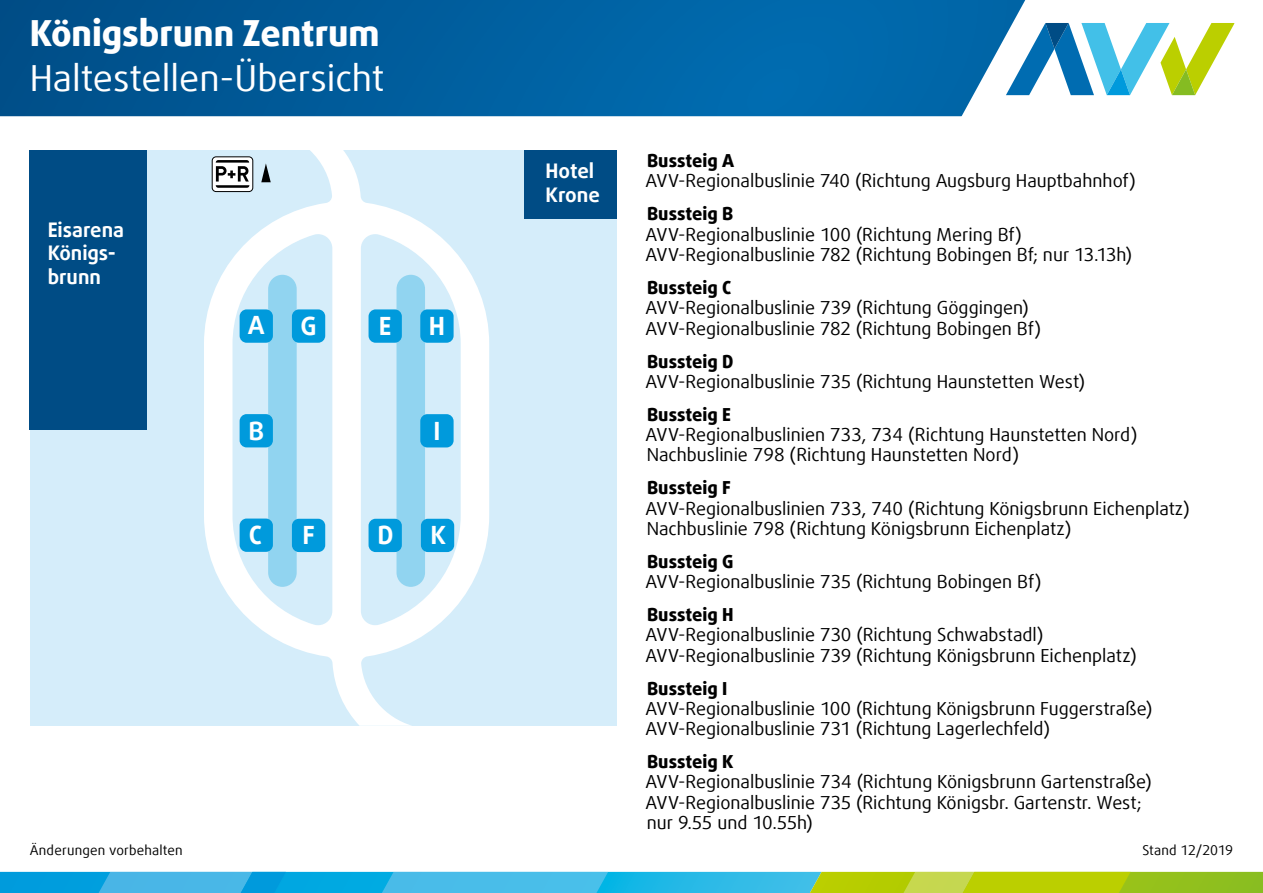
<style>
.page{position:relative;width:1263px;height:893px;background:#fff}
.page>*{position:absolute;margin:0;border:0;box-sizing:border-box;transform-origin:0 0}
.t1{font:36px "Daxline Offc";color:#fff}
.t2{font:800 36px "Daxline Offc";color:#fff}
.t3{font:700 25.2px "Daxline Offc";color:#fff}
.t4{font:700 20.1px/23.5px "Daxline Offc";color:#fff}
.t5{font:18px/20.2px "Daxline Offc";color:#000}
.t6{font:800 18px "Daxline Offc";color:#000}
.t7{font:13.5px "Daxline Offc";letter-spacing:.015em;color:#000}
.t8{font:13.5px "Daxline Offc";letter-spacing:-.01em;color:#000}
</style>
<div class="page">
<svg style="left:0;top:872px;width:1263px;height:21px;background:#59bb9a"></svg>
<svg style="left:0;top:0;width:960px;height:116px;background:#005e9e"></svg>
<svg style="left:960px;top:0;width:275px;height:117px"></svg>
<div style="left:30px;top:150px;width:586px;height:575px;background:#d5edfa"></div>
<div style="left:524px;top:150px;width:92px;height:69px;background:#004c85"></div>
<div style="left:30px;top:150px;width:117px;height:280px;background:#004c85"></div>
<svg style="left:204px;top:150px;width:285px;height:575px"></svg>
<svg style="left:361px;top:234px;width:100px;height:391px"></svg>
<svg style="left:232px;top:234px;width:100px;height:391px"></svg>
<div style="left:268px;top:275px;width:29px;height:312px;background:#91d4f0;border-radius:14px"></div>
<div style="left:396px;top:275px;width:29px;height:312px;background:#91d4f0;border-radius:14px"></div>
<div style="left:240px;top:309px;width:33px;height:34px;background:#009adc;border-radius:7px"></div>
<div style="left:240px;top:414px;width:33px;height:33px;background:#009adc;border-radius:7px"></div>
<div style="left:292px;top:309px;width:33px;height:34px;background:#009adc;border-radius:7px"></div>
<div style="left:421px;top:519px;width:33px;height:33px;background:#009adc;border-radius:7px"></div>
<div style="left:420px;top:309px;width:34px;height:34px;background:#009adc;border-radius:7px"></div>
<div style="left:369px;top:309px;width:33px;height:34px;background:#009adc;border-radius:7px"></div>
<div style="left:292px;top:519px;width:33px;height:33px;background:#009adc;border-radius:7px"></div>
<div style="left:420px;top:414px;width:34px;height:33px;background:#009adc;border-radius:7px"></div>
<div style="left:369px;top:519px;width:33px;height:33px;background:#009adc;border-radius:7px"></div>
<div style="left:240px;top:519px;width:33px;height:33px;background:#009adc;border-radius:7px"></div>
<div style="left:212px;top:157px;width:41px;height:35px;background:#fff;border-radius:4px"></div>
<div style="left:212px;top:157px;width:41px;height:35px;border:1px solid #000;border-radius:4px"></div>
<svg style="left:216px;top:160px;width:33px;height:28px"></svg>
<svg style="left:261px;top:163px;width:10px;height:19px"></svg>
<h1 class="t2" style="left:30px;top:9px;width:351px">Königsbrunn Zentrum</h1>
<h1 class="t1" style="left:30px;top:54px;width:356px">Haltestellen-Übersicht</h1>
<p class="t4" style="left:48px;top:218px;width:78px">Eisarena<br>Königs&shy;brunn</p>
<h2 class="t3" style="left:248px;top:309px;width:18px">A</h2>
<h2 class="t3" style="left:248px;top:414px;width:17px">B</h2>
<h2 class="t3" style="left:300px;top:309px;width:18px">G</h2>
<h2 class="t3" style="left:379px;top:309px;width:14px">E</h2>
<h2 class="t3" style="left:429px;top:309px;width:18px">H</h2>
<h2 class="t3" style="left:433px;top:414px;width:9px">I</h2>
<h2 class="t3" style="left:249px;top:518px;width:15px">C</h2>
<h2 class="t3" style="left:378px;top:518px;width:18px">D</h2>
<h2 class="t3" style="left:302px;top:518px;width:14px">F</h2>
<h2 class="t3" style="left:430px;top:518px;width:17px">K</h2>
<p class="t4" style="left:545px;top:159px;width:56px">Hotel<br>Krone</p>
<p class="t6" style="left:647px;top:149px;width:89px">Bussteig A</p>
<p class="t5" style="left:646px;top:171px;width:492px">AVV-Regionalbuslinie 740 (Richtung Augsburg Hauptbahnhof)</p>
<p class="t6" style="left:647px;top:202px;width:88px">Bussteig B</p>
<p class="t5" style="left:646px;top:224px;width:488px">AVV-Regionalbuslinie 100 (Richtung Mering Bf)<br>AVV-Regionalbuslinie 782 (Richtung Bobingen Bf; nur 13.13h)</p>
<p class="t6" style="left:647px;top:276px;width:86px">Bussteig C</p>
<p class="t5" style="left:646px;top:298px;width:397px">AVV-Regionalbuslinie 739 (Richtung Göggingen)<br>AVV-Regionalbuslinie 782 (Richtung Bobingen Bf)</p>
<p class="t6" style="left:647px;top:349px;width:88px">Bussteig D</p>
<p class="t5" style="left:646px;top:371px;width:441px">AVV-Regionalbuslinie 735 (Richtung Haunstetten West)</p>
<p class="t6" style="left:647px;top:402px;width:86px">Bussteig E</p>
<p class="t5" style="left:646px;top:424px;width:493px">AVV-Regionalbuslinien 733, 734 (Richtung Haunstetten Nord)<br>Nachbuslinie 798 (Richtung Haunstetten Nord)</p>
<p class="t6" style="left:647px;top:476px;width:85px">Bussteig F</p>
<p class="t5" style="left:646px;top:498px;width:546px">AVV-Regionalbuslinien 733, 740 (Richtung Königsbrunn Eichenplatz)<br>Nachbuslinie 798 (Richtung Königsbrunn Eichenplatz)</p>
<p class="t6" style="left:647px;top:549px;width:88px">Bussteig G</p>
<p class="t5" style="left:646px;top:572px;width:397px">AVV-Regionalbuslinie 735 (Richtung Bobingen Bf)</p>
<p class="t6" style="left:647px;top:603px;width:88px">Bussteig H</p>
<p class="t5" style="left:646px;top:625px;width:493px">AVV-Regionalbuslinie 730 (Richtung Schwabstadl)<br>AVV-Regionalbuslinie 739 (Richtung Königsbrunn Eichenplatz)</p>
<p class="t6" style="left:647px;top:676px;width:82px">Bussteig I</p>
<p class="t5" style="left:646px;top:698px;width:508px">AVV-Regionalbuslinie 100 (Richtung Königsbrunn Fuggerstraße)<br>AVV-Regionalbuslinie 731 (Richtung Lagerlechfeld)</p>
<p class="t6" style="left:647px;top:750px;width:88px">Bussteig K</p>
<p class="t5" style="left:646px;top:772px;width:508px">AVV-Regionalbuslinie 734 (Richtung Königsbrunn Gartenstraße)<br>AVV-Regionalbuslinie 735 (Richtung Königsbr. Gartenstr. West; nur 9.55 und 10.55h)</p>
<p class="t7" style="left:30px;top:841px;width:154px">Änderungen vorbehalten</p>
<p class="t8" style="left:1142px;top:841px;width:92px">Stand 12/2019</p>
</div>
